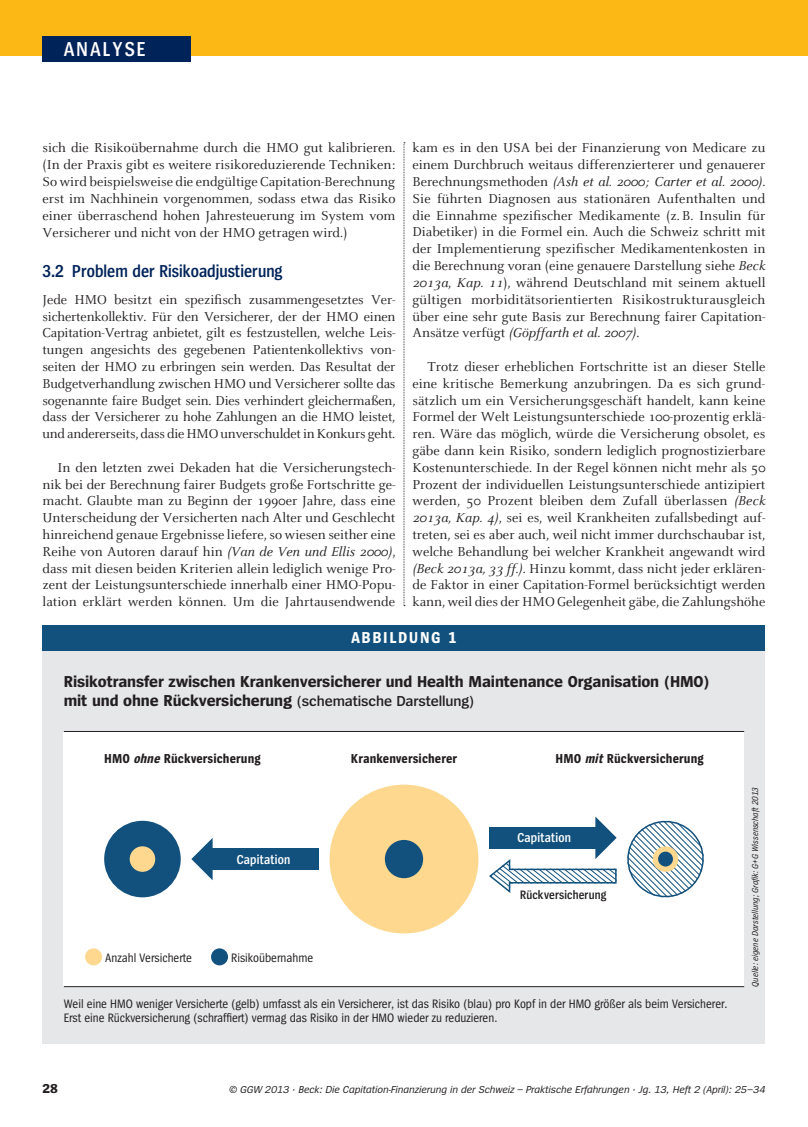
<style>
.page{position:relative;width:808px;height:1127px;background:#fff}
.page>*{position:absolute;margin:0;border:0;box-sizing:border-box;transform-origin:0 0}
.t1{font:600 21px "Spiegel Cd";letter-spacing:.13em;color:#fff}
.t2{font:600 18px "Spiegel Cd";color:#002359}
.t3{font:700 16.5px/18.8px "Spiegel";letter-spacing:-.01em;color:#231f20}
.t4{font:700 16.5px "Spiegel Cd";letter-spacing:.1em;color:#fff}
.t5{font:14.25px/16.8px "Celeste";color:#231f20;text-align:justify}
.t6{font:700 13.5px "Spiegel Cd";letter-spacing:.01em;color:#231f20}
.t7{font:600 13.5px "Spiegel Cd";letter-spacing:.015em;color:#fff}
.t8{font:700 13.5px "Spiegel";color:#231f20}
.t9{font:12.75px/14.2px "Spiegel Cd";color:#231f20}
.t10{font:600 12.75px "Spiegel Cd";letter-spacing:.01em;color:#231f20}
.t11{font:italic 10.5px "Spiegel";color:#231f20}
.t12{font:italic 9px "Spiegel Cd";color:#231f20}
.s1{font-style:italic}
.s2{font-weight:600;font-size:15px}
</style>
<div class="page">
<div style="left:0;top:0;width:808px;height:55px;background:#fcb814"></div>
<div style="left:43px;top:36px;width:148px;height:26px;background:#002359"></div>
<svg style="left:404px;top:142px;width:1px;height:464px"></svg>
<div style="left:43px;top:646px;width:722px;height:398px;background:#e6e7e9"></div>
<div style="left:64px;top:731px;width:680px;height:255px;background:#fff"></div>
<div style="left:43px;top:625px;width:722px;height:26px;background:#12517d"></div>
<hr style="left:64px;top:731px;width:680px;height:1px;background:#231f20">
<hr style="left:64px;top:986px;width:680px;height:1px;background:#231f20">
<div style="left:330px;top:784px;width:148px;height:149px;background:#fed88f;border-radius:50%"></div>
<div style="left:104px;top:821px;width:77px;height:76px;background:#12517d;border-radius:50%"></div>
<div style="left:208px;top:848px;width:111px;height:22px;background:#12517d"></div>
<svg style="left:191px;top:838px;width:22px;height:42px"></svg>
<div style="left:385px;top:840px;width:38px;height:38px;background:#12517d;border-radius:50%"></div>
<div style="left:130px;top:846px;width:25px;height:26px;background:#fed88f;border-radius:50%"></div>
<svg style="left:489px;top:816px;width:215px;height:82px"></svg>
<div style="left:653px;top:846px;width:25px;height:26px;background:#fed88f;border-radius:50%"></div>
<div style="left:658px;top:851px;width:15px;height:15px;background:#12517d;border-radius:50%"></div>
<div style="left:85px;top:948px;width:17px;height:17px;background:#fed88f;border-radius:50%"></div>
<div style="left:211px;top:948px;width:17px;height:17px;background:#12517d;border-radius:50%"></div>
<h1 class="t1" style="left:64px;top:38px;width:83px">Analyse</h1>
<p class="t5" style="left:412px;top:140px;width:354px">kam es in den USA bei der Finanzierung von Medicare zu einem Durchbruch weitaus differenzierterer und genauerer Berechnungsmethoden <span class="s1">(Ash et al. 2000; Carter et al. 2000)</span>.<br>Sie führten Diagnosen aus stationären Aufenthalten und die Einnahme spezifischer Medikamente (z. B. Insulin für Diabetiker) in die Formel ein. Auch die Schweiz schritt mit der Implementierung spezifischer Medikamentenkosten in die Berechnung voran (eine genauere Darstellung siehe <span class="s1">Beck 2013a</span>, <span class="s1">Kap. 11</span>), während Deutschland mit seinem aktuell gültigen morbiditätsorientierten Risikostrukturausgleich über eine sehr gute Basis zur Berechnung fairer Capitation-Ansätze verfügt <span class="s1">(Göpffarth et al. 2007)</span>.</p>
<p class="t5" style="left:412px;top:358px;width:354px;text-indent:15px">Trotz dieser erheblichen Fortschritte ist an dieser Stelle eine kritische Bemerkung anzubringen. Da es sich grund&shy;sätzlich um ein Versicherungsgeschäft handelt, kann keine Formel der Welt Leistungsunterschiede 100-prozentig erklä&shy;ren. Wäre das möglich, würde die Versicherung obsolet, es gäbe dann kein Risiko, sondern lediglich prognostizierbare Kostenunterschiede. In der Regel können nicht mehr als 50<br>Prozent der individuellen Leistungsunterschiede antizipiert werden, 50 Prozent bleiben dem Zufall überlassen <span class="s1">(Beck 2013a, Kap. 4)</span>, sei es, weil Krankheiten zufallsbedingt auf&shy;treten, sei es aber auch, weil nicht immer durchschaubar ist, welche Behandlung bei welcher Krankheit angewandt wird <span class="s1">(Beck 2013a, 33 ff.)</span>. Hinzu kommt, dass nicht jeder erklären&shy;de Faktor in einer Capitation-Formel berücksichtigt werden kann, weil dies der HMO Gelegenheit gäbe, die Zahlungshöhe</p>
<p class="t5" style="left:43px;top:140px;width:354px">sich die Risikoübernahme durch die HMO gut kalibrieren. (In der Praxis gibt es weitere risikoreduzierende Techniken:<br>So wird beispielsweise die endgültige Capitation-Berechnung erst im Nachhinein vorgenommen, sodass etwa das Risiko einer überraschend hohen Jahresteuerung im System vom Versicherer und nicht von der HMO getragen wird.)</p>
<p class="t2" style="left:43px;top:262px;width:242px">3.2 Problem der Risikoadjustierung</p>
<p class="t5" style="left:43px;top:291px;width:354px">Jede HMO besitzt ein spezifisch zusammengesetztes Ver&shy;sichertenkollektiv. Für den Versicherer, der der HMO einen Capitation-Vertrag anbietet, gilt es festzustellen, welche Leis&shy;tungen angesichts des gegebenen Patientenkollektivs von&shy;seiten der HMO zu erbringen sein werden. Das Resultat der Budgetverhandlung zwischen HMO und Versicherer sollte das sogenannte faire Budget sein. Dies verhindert gleichermaßen, dass der Versicherer zu hohe Zahlungen an die HMO leistet, und andererseits, dass die HMO unverschuldet in Konkurs geht.</p>
<p class="t5" style="left:43px;top:459px;width:354px;text-indent:15px">In den letzten zwei Dekaden hat die Versicherungstech&shy;nik bei der Berechnung fairer Budgets große Fortschritte ge&shy;macht. Glaubte man zu Beginn der 1990er Jahre, dass eine Unterscheidung der Versicherten nach Alter und Geschlecht hinreichend genaue Ergebnisse liefere, so wiesen seither eine Reihe von Autoren darauf hin <span class="s1">(Van de Ven und Ellis 2000)</span>, dass mit diesen beiden Kriterien allein lediglich wenige Pro&shy;zent der Leistungsunterschiede innerhalb einer HMO-Popu&shy;lation erklärt werden können. Um die Jahrtausendwende</p>
<p class="t4" style="left:351px;top:630px;width:107px">abbildung 1</p>
<p class="t3" style="left:64px;top:673px;width:647px">Risikotransfer zwischen Krankenversicherer und Health Maintenance Organisation (HMO) mit und ohne Rückversicherung <span class="s2">(schematische Darstellung)</span></p>
<p class="t6" style="left:104px;top:752px;width:158px">HMO <span class="s1">ohne</span> Rückversicherung</p>
<p class="t6" style="left:351px;top:752px;width:108px">Krankenversicherer</p>
<p class="t6" style="left:556px;top:752px;width:150px">HMO <span class="s1">mit</span> Rückversicherung</p>
<p class="t7" style="left:237px;top:852px;width:55px">Capitation</p>
<p class="t7" style="left:517px;top:831px;width:55px">Capitation</p>
<p class="t10" style="left:520px;top:888px;width:88px">Rückversicherung</p>
<p class="t9" style="left:105px;top:950px;width:88px">Anzahl Versicherte</p>
<p class="t9" style="left:231px;top:950px;width:83px">Risikoübernahme</p>
<p class="t9" style="left:64px;top:997px;width:665px">Weil eine HMO weniger Versicherte (gelb) umfasst als ein Versicherer, ist das Risiko (blau) pro Kopf in der HMO größer als beim Versicherer.<br>Erst eine Rückversicherung (schraffiert) vermag das Risiko in der HMO wieder zu reduzieren.</p>
<p class="t12" style="left:751px;top:986px;width:201px;rotate:-90deg">Quelle: eigene Darstellung; Grafik: G+G Wissenschaft 2013</p>
<p class="t8" style="left:43px;top:1081px;width:17px">28</p>
<p class="t11" style="left:229px;top:1084px;width:538px">© GGW 2013 · Beck: Die Capitation-Finanzierung in der Schweiz – Praktische Erfahrungen · Jg. 13, Heft 2 (April): 25–34</p>
</div>
